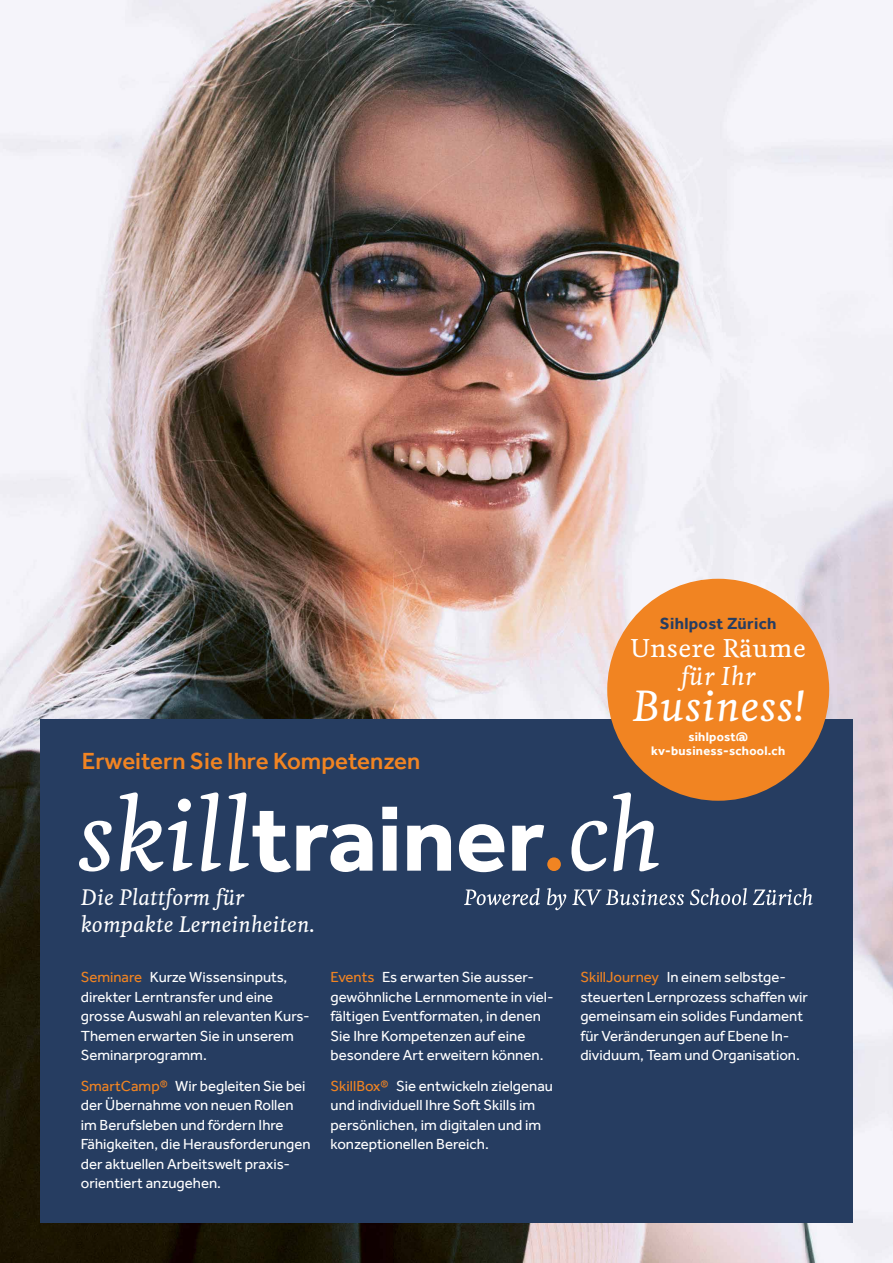
<style>
.page{position:relative;width:893px;height:1263px;background:#fff}
.page>*{position:absolute;margin:0;border:0;box-sizing:border-box;transform-origin:0 0}
.t1{font:italic 500 40.8px "Feijoa";letter-spacing:.02em;color:#fff}
.t2{font:500 24.15px "Feijoa";letter-spacing:.02em;color:#fff}
.t3{font:italic 500 24.15px "Feijoa";letter-spacing:.02em;color:#fff}
.t4{font:500 24px "Effra";color:#f18422}
.t5{font:italic 500 21px/27px "Feijoa";letter-spacing:.01em;color:#fff}
.t6{font:700 16.65px "Effra";letter-spacing:.02em;color:#263d61}
.t7{font:15px/19.5px "Effra";color:#fff}
.t8{font:700 12.75px/14.1px "Effra";letter-spacing:.02em;color:#fff;text-align:center}
.s1{color:#f18422}
</style>
<div class="page">
<img style="left:0;top:0;width:893px;height:1263px">
<div style="left:40px;top:719px;width:813px;height:503px;background:#263d61"></div>
<svg style="left:79px;top:792px;width:580px;height:80px"></svg>
<div style="left:547px;top:857px;width:14px;height:14px;background:#f18422;border-radius:50%"></div>
<svg style="left:464px;top:888px;width:349px;height:22px"></svg>
<div style="left:607px;top:579px;width:222px;height:222px;background:#f18422;border-radius:50%"></div>
<h3 class="t4" style="left:82px;top:747px;width:340px">Erweitern Sie Ihre Kompetenzen</h3>
<p class="t6" style="left:660px;top:613px;width:118px">Sihlpost Zürich</p>
<h2 class="t2" style="left:631px;top:633px;width:176px">Unsere Räume</h2>
<h2 class="t3" style="left:681px;top:661px;width:75px">für Ihr</h2>
<h1 class="t1" style="left:632px;top:679px;width:173px">Business!</h1>
<p class="t8" style="left:651px;top:729px;width:135px">sihlpost@ kv-business-school.ch</p>
<h3 class="t5" style="left:81px;top:885px;width:235px">Die Plattform für kompakte Lerneinheiten.</h3>
<p class="t7" style="left:81px;top:967px;width:230px"><span class="s1">Seminare</span> Kurze Wissensinputs, direkter Lerntransfer und eine grosse Auswahl an relevanten Kurs-<br>Themen erwarten Sie in unserem<br>Seminarprogramm.</p>
<p class="t7" style="left:331px;top:967px;width:225px"><span class="s1">Events</span> Es erwarten Sie ausser&shy;gewöhnliche Lernmomente in viel&shy;fältigen Eventformaten, in denen<br>Sie Ihre Kompetenzen auf eine besondere Art erweitern können.</p>
<p class="t7" style="left:580px;top:967px;width:229px"><span class="s1">SkillJourney</span> In einem selbstge&shy;steuerten Lernprozess schaffen wir gemeinsam ein solides Fundament für Veränderungen auf Ebene In&shy;dividuum, Team und Organisation.</p>
<p class="t7" style="left:81px;top:1076px;width:231px"><span class="s1">SmartCamp®</span> Wir begleiten Sie bei der Übernahme von neuen Rollen im Berufsleben und fördern Ihre<br>Fähigkeiten, die Herausforderungen der aktuellen Arbeitswelt praxis&shy;orientiert anzugehen.</p>
<p class="t7" style="left:331px;top:1076px;width:224px"><span class="s1">SkillBox®</span> Sie entwickeln zielgenau und individuell Ihre Soft Skills im persönlichen, im digitalen und im konzeptionellen Bereich.</p>
</div>
